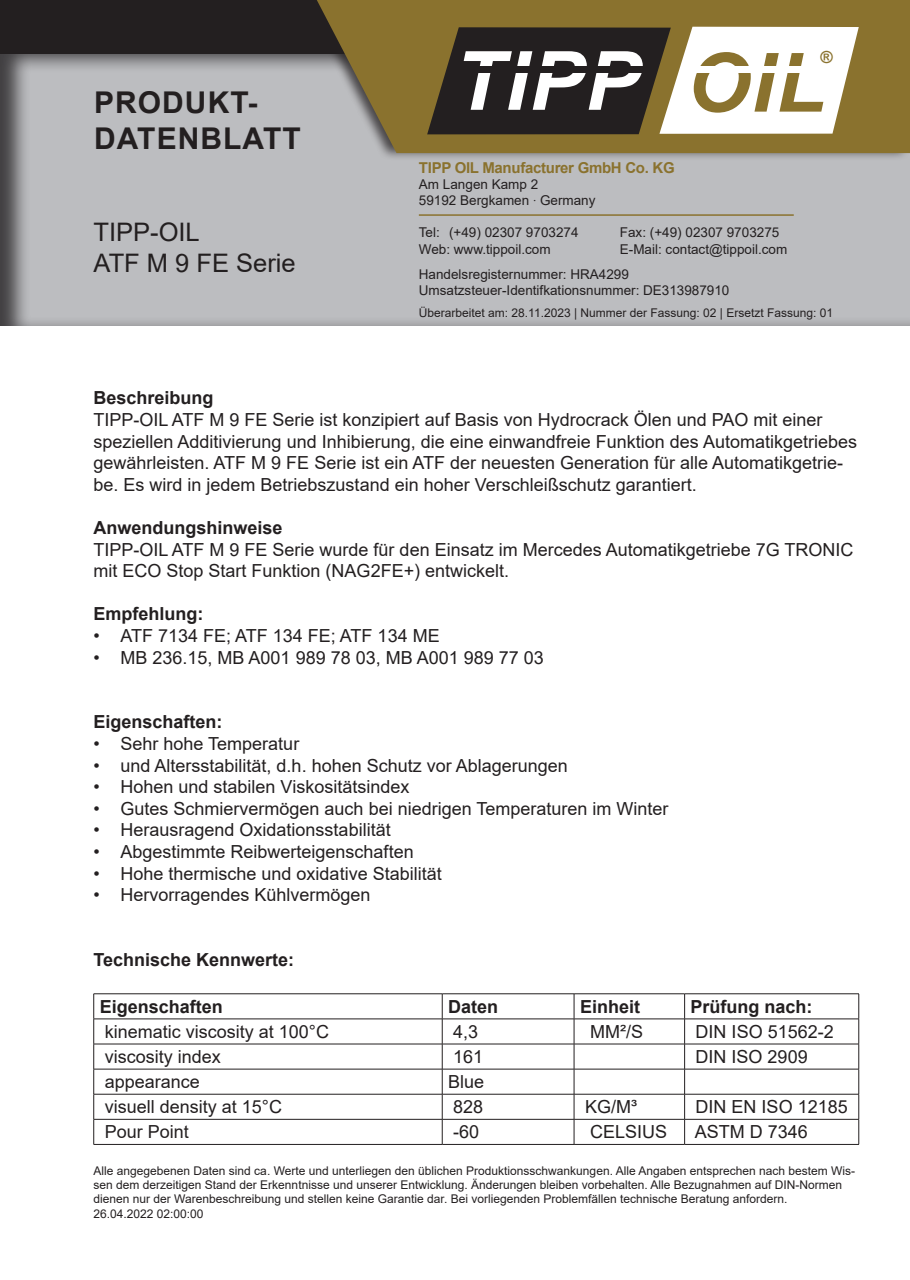
<style>
.page{position:relative;width:910px;height:1280px;background:#fff}
.page>*{position:absolute;margin:0;border:0;box-sizing:border-box;transform-origin:0 0}
.t1{font:italic 700 81.75px "Arial";letter-spacing:.015em;color:#fff}
.t2{font:700 30px/36px "Arial";letter-spacing:.035em;color:#231f20}
.t3{font:25.5px "Arial";color:#231f20}
.t4{font:18px/21.6px "Arial";color:#231f20}
.t5{font:700 18px "Arial";color:#231f20}
.t6{font:700 16.65px "Arial";color:#8a722e}
.t7{font:700 15px "Arial";letter-spacing:-.02em;color:#8a722e}
.t8{font:13.5px/16.4px "Arial";color:#231f20}
.t9{font:12px/14.4px "Arial";color:#231f20}
.s1{color:#8a722e}
.s2{font-family:"Helvetica Neue LT Std";font-weight:100;font-stretch:condensed}
</style>
<div class="page">
<div style="left:0;top:52px;width:910px;height:276px;background:#231f20;opacity:.75"></div>
<div style="left:0;top:0;width:910px;height:53px;background:#231f20"></div>
<div style="left:300px;top:0;width:610px;height:161px;background:#231f20;opacity:.75"></div>
<svg style="left:317px;top:0;width:593px;height:153px;background:#8b773c"></svg>
<svg style="left:427px;top:27px;width:432px;height:107px"></svg>
<div style="left:454px;top:51px;width:183px;height:77px;background:#231f20"></div>
<div style="left:477px;top:66px;width:171px;height:7px;background:#231f20"></div>
<div style="left:694px;top:66px;width:109px;height:6px;background:#fff"></div>
<hr style="left:419px;top:214px;width:375px;height:2px;background:#8a722e">
<hr style="left:94px;top:993px;width:348px;height:1px;background:#231f20">
<hr style="left:442px;top:993px;width:132px;height:1px;background:#231f20">
<hr style="left:574px;top:993px;width:111px;height:1px;background:#231f20">
<hr style="left:685px;top:993px;width:174px;height:1px;background:#231f20">
<hr style="left:94px;top:1019px;width:348px;height:1px;background:#231f20">
<hr style="left:442px;top:1019px;width:132px;height:1px;background:#231f20">
<hr style="left:574px;top:1019px;width:111px;height:1px;background:#231f20">
<hr style="left:685px;top:1019px;width:174px;height:1px;background:#231f20">
<hr style="left:94px;top:1044px;width:348px;height:1px;background:#231f20">
<hr style="left:442px;top:1044px;width:132px;height:1px;background:#231f20">
<hr style="left:574px;top:1044px;width:111px;height:1px;background:#231f20">
<hr style="left:685px;top:1044px;width:174px;height:1px;background:#231f20">
<hr style="left:94px;top:1069px;width:348px;height:1px;background:#231f20">
<hr style="left:442px;top:1069px;width:132px;height:1px;background:#231f20">
<hr style="left:574px;top:1069px;width:111px;height:1px;background:#231f20">
<hr style="left:685px;top:1069px;width:174px;height:1px;background:#231f20">
<hr style="left:94px;top:1094px;width:348px;height:1px;background:#231f20">
<hr style="left:442px;top:1094px;width:132px;height:1px;background:#231f20">
<hr style="left:574px;top:1094px;width:111px;height:1px;background:#231f20">
<hr style="left:685px;top:1094px;width:174px;height:1px;background:#231f20">
<hr style="left:94px;top:1119px;width:348px;height:1px;background:#231f20">
<svg style="left:93px;top:994px;width:1px;height:150px"></svg>
<hr style="left:442px;top:1119px;width:132px;height:1px;background:#231f20">
<svg style="left:442px;top:994px;width:1px;height:150px"></svg>
<hr style="left:574px;top:1119px;width:111px;height:1px;background:#231f20">
<svg style="left:574px;top:994px;width:1px;height:150px"></svg>
<hr style="left:685px;top:1119px;width:174px;height:1px;background:#231f20">
<svg style="left:684px;top:994px;width:1px;height:150px"></svg>
<svg style="left:858px;top:994px;width:1px;height:150px"></svg>
<hr style="left:94px;top:1144px;width:348px;height:1px;background:#231f20">
<hr style="left:442px;top:1144px;width:132px;height:1px;background:#231f20">
<hr style="left:574px;top:1144px;width:111px;height:1px;background:#231f20">
<hr style="left:685px;top:1144px;width:174px;height:1px;background:#231f20">
<h2 class="t2" style="left:94px;top:85px;width:208px">PRODUKT-<br>DATENBLATT</h2>
<p class="t3" style="left:94px;top:215px;width:108px">TIPP-OIL</p>
<p class="t3" style="left:94px;top:245px;width:204px">ATF M 9 FE Serie</p>
<h1 class="t1" style="left:454px;top:27px;width:373px">TIPP <span class="s1">OIL</span></h1>
<p class="t6" style="left:820px;top:47px;width:14px">®</p>
<p class="t7" style="left:419px;top:157px;width:257px">TIPP OIL Manufacturer GmbH Co. KG</p>
<p class="t8" style="left:419px;top:176px;width:178px">Am Langen Kamp 2<br>59192 Bergkamen <span class="s2">·</span> Germany</p>
<p class="t8" style="left:419px;top:224px;width:161px">Tel: (+49) 02307 9703274</p>
<p class="t8" style="left:620px;top:224px;width:161px">Fax: (+49) 02307 9703275</p>
<p class="t8" style="left:419px;top:240px;width:133px">Web: www.tippoil.com</p>
<p class="t8" style="left:419px;top:236px;width:370px;line-height:25.2px;text-indent:201px">E-Mail: contact@tippoil.com<br>Handelsregisternummer: HRA4299</p>
<p class="t8" style="left:419px;top:282px;width:312px">Umsatzsteuer-Identifkationsnummer: DE313987910</p>
<p class="t9" style="left:419px;top:306px;width:416px">Überarbeitet am: 28.11.2023 | Nummer der Fassung: 02 | Ersetzt Fassung: 01</p>
<p class="t5" style="left:94px;top:385px;width:122px">Beschreibung</p>
<p class="t4" style="left:94px;top:409px;width:765px">TIPP-OIL ATF M 9 FE Serie ist konzipiert auf Basis von Hydrocrack Ölen und PAO mit einer speziellen Additivierung und Inhibierung, die eine einwandfreie Funktion des Automatikgetriebes gewährleisten. ATF M 9 FE Serie ist ein ATF der neuesten Generation für alle Automatikgetrie&shy;be. Es wird in jedem Betriebszustand ein hoher Verschleißschutz garantiert.</p>
<p class="t5" style="left:94px;top:515px;width:191px">Anwendungshinweise</p>
<p class="t4" style="left:94px;top:538px;width:761px">TIPP-OIL ATF M 9 FE Serie wurde für den Einsatz im Mercedes Automatikgetriebe 7G TRONIC mit ECO Stop Start Funktion (NAG2FE+) entwickelt.</p>
<p class="t5" style="left:94px;top:601px;width:111px">Empfehlung:</p>
<p class="t4" style="left:94px;top:625px;width:348px">• ATF 7134 FE; ATF 134 FE; ATF 134 ME</p>
<p class="t4" style="left:94px;top:646px;width:452px">• MB 236.15, MB A001 989 78 03, MB A001 989 77 03</p>
<p class="t5" style="left:94px;top:709px;width:131px">Eigenschaften:</p>
<p class="t4" style="left:94px;top:733px;width:207px">• Sehr hohe Temperatur</p>
<p class="t4" style="left:94px;top:754px;width:476px">• und Altersstabilität, d.h. hohen Schutz vor Ablagerungen</p>
<p class="t4" style="left:94px;top:776px;width:317px">• Hohen und stabilen Viskositätsindex</p>
<p class="t4" style="left:94px;top:797px;width:576px">• Gutes Schmiervermögen auch bei niedrigen Temperaturen im Winter</p>
<p class="t4" style="left:94px;top:819px;width:299px">• Herausragend Oxidationsstabilität</p>
<p class="t4" style="left:94px;top:841px;width:322px">• Abgestimmte Reibwerteigenschaften</p>
<p class="t4" style="left:94px;top:862px;width:350px">• Hohe thermische und oxidative Stabilität</p>
<p class="t4" style="left:94px;top:884px;width:279px">• Hervorragendes Kühlvermögen</p>
<p class="t5" style="left:94px;top:947px;width:202px">Technische Kennwerte:</p>
<p class="t5" style="left:100px;top:994px;width:125px">Eigenschaften</p>
<p class="t5" style="left:448px;top:994px;width:52px">Daten</p>
<p class="t5" style="left:580px;top:994px;width:62px">Einheit</p>
<p class="t5" style="left:691px;top:994px;width:124px">Prüfung nach:</p>
<p class="t4" style="left:105px;top:1021px;width:226px">kinematic viscosity at 100°C</p>
<p class="t4" style="left:453px;top:1021px;width:27px">4,3</p>
<p class="t4" style="left:590px;top:1021px;width:54px">MM²/S</p>
<p class="t4" style="left:696px;top:1021px;width:140px">DIN ISO 51562-2</p>
<p class="t4" style="left:105px;top:1046px;width:118px">viscosity index</p>
<p class="t4" style="left:453px;top:1046px;width:32px">161</p>
<p class="t4" style="left:696px;top:1046px;width:114px">DIN ISO 2909</p>
<p class="t4" style="left:105px;top:1071px;width:97px">appearance</p>
<p class="t4" style="left:448px;top:1071px;width:38px">Blue</p>
<p class="t4" style="left:105px;top:1096px;width:179px">visuell density at 15°C</p>
<p class="t4" style="left:453px;top:1096px;width:32px">828</p>
<p class="t4" style="left:585px;top:1096px;width:54px">KG/M³</p>
<p class="t4" style="left:696px;top:1096px;width:154px">DIN EN ISO 12185</p>
<p class="t4" style="left:105px;top:1121px;width:86px">Pour Point</p>
<p class="t4" style="left:453px;top:1121px;width:28px">-60</p>
<p class="t4" style="left:590px;top:1121px;width:79px">CELSIUS</p>
<p class="t4" style="left:695px;top:1121px;width:115px">ASTM D 7346</p>
<p class="t9" style="left:94px;top:1163px;width:763px">Alle angegebenen Daten sind ca. Werte und unterliegen den üblichen Produktionsschwankungen. Alle Angaben entsprechen nach bestem Wis&shy;sen dem derzeitigen Stand der Erkenntnisse und unserer Entwicklung. Änderungen bleiben vorbehalten. Alle Bezugnahmen auf DIN-Normen dienen nur der Warenbeschreibung und stellen keine Garantie dar. Bei vorliegenden Problemfällen technische Beratung anfordern.</p>
<p class="t9" style="left:94px;top:1206px;width:112px">26.04.2022 02:00:00</p>
</div>
